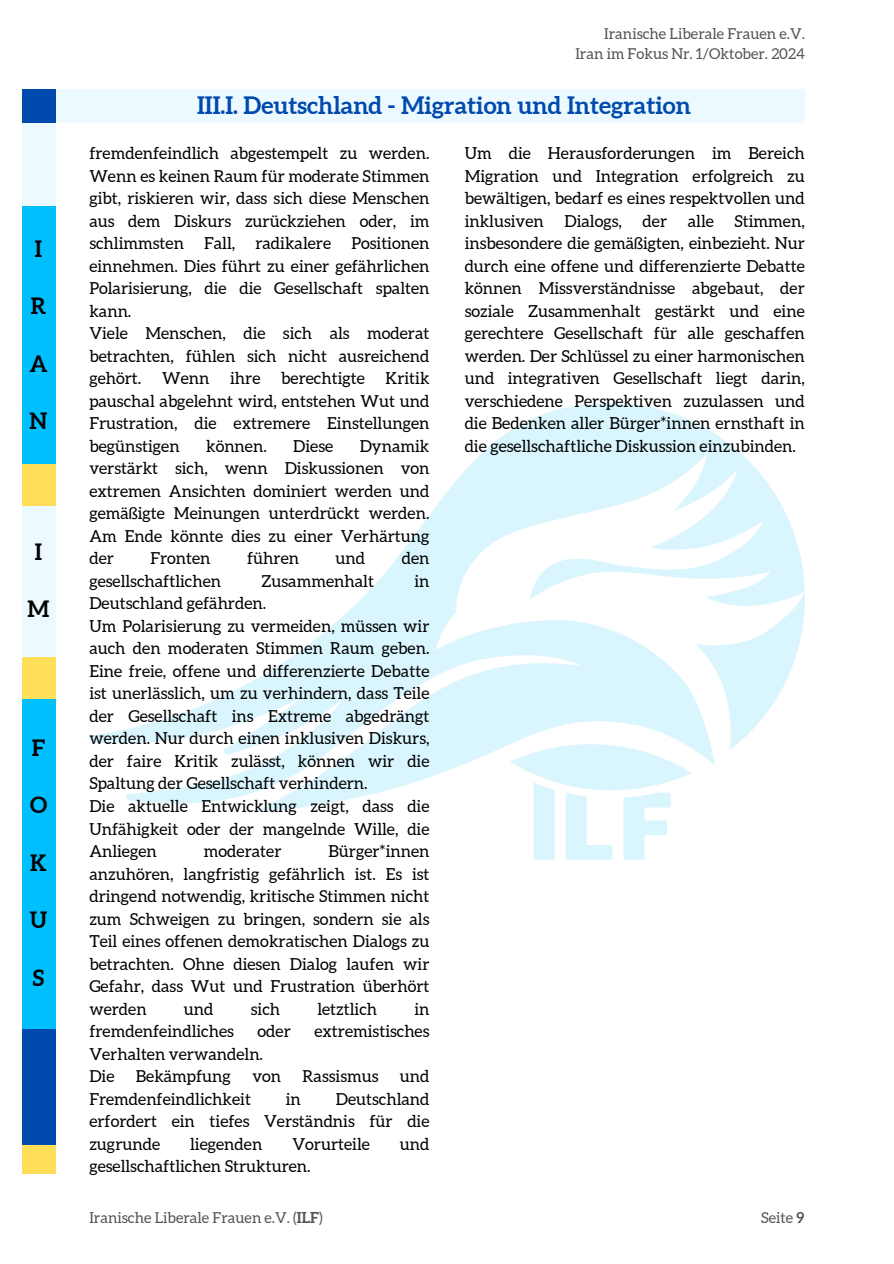
<style>
.page{position:relative;width:894px;height:1264px;background:#fff}
.page>*{position:absolute;margin:0;border:0;box-sizing:border-box;transform-origin:0 0}
.t1{font:700 24px "Aleo";color:#004aad}
.t2{font:700 22.5px "Aleo";color:#000}
.t3{font:16.5px/22.5px "Aleo";color:#000;text-align:justify}
.t4{font:15px "Aleo";color:#545454}
.s1{font-weight:700}
</style>
<div class="page">
<img style="left:89px;top:404px;width:715px;height:455px">
<div style="left:56px;top:89px;width:748px;height:34px;background:#ecfaff"></div>
<div style="left:22px;top:206px;width:33px;height:258px;background:#00bfff"></div>
<div style="left:22px;top:506px;width:33px;height:151px;background:#ecfaff"></div>
<div style="left:22px;top:698px;width:33px;height:331px;background:#00bfff"></div>
<div style="left:22px;top:123px;width:33px;height:83px;background:#ecfaff"></div>
<div style="left:22px;top:464px;width:34px;height:42px;background:#ffde59"></div>
<div style="left:22px;top:657px;width:33px;height:41px;background:#ffde59"></div>
<div style="left:22px;top:1029px;width:33px;height:116px;background:#004aad"></div>
<div style="left:22px;top:1145px;width:33px;height:29px;background:#ffde59"></div>
<div style="left:22px;top:89px;width:33px;height:34px;background:#004aad"></div>
<p class="t2" style="left:35px;top:236px;width:9px">I</p>
<p class="t2" style="left:31px;top:293px;width:17px">R</p>
<p class="t2" style="left:29px;top:350px;width:20px">A</p>
<p class="t2" style="left:30px;top:408px;width:19px">N</p>
<p class="t2" style="left:35px;top:539px;width:9px">I</p>
<p class="t2" style="left:28px;top:596px;width:23px">M</p>
<h1 class="t2" style="left:32px;top:735px;width:15px">F</h1>
<h1 class="t2" style="left:30px;top:792px;width:19px">O</h1>
<h1 class="t2" style="left:30px;top:849px;width:18px">K</h1>
<h1 class="t2" style="left:30px;top:907px;width:19px">U</h1>
<h1 class="t2" style="left:33px;top:964px;width:13px">S</h1>
<p class="t4" style="left:604px;top:25px;width:202px">Iranische Liberale Frauen e.V.</p>
<p class="t4" style="left:575px;top:46px;width:231px">Iran im Fokus Nr. 1/Oktober. 2024</p>
<p class="t1" style="left:197px;top:91px;width:495px">III.I. Deutschland - Migration und Integration</p>
<h1 class="t3" style="left:89px;top:142px;width:341px">fremdenfeindlich abgestempelt zu werden.<br>Wenn es keinen Raum für moderate Stimmen gibt, riskieren wir, dass sich diese Menschen aus dem Diskurs zurückziehen oder, im schlimmsten Fall, radikalere Positionen einnehmen. Dies führt zu einer gefährlichen Polarisierung, die die Gesellschaft spalten kann.</h1>
<h1 class="t3" style="left:89px;top:322px;width:341px">Viele Menschen, die sich als moderat betrachten, fühlen sich nicht ausreichend gehört.</h1>
<p class="t3" style="left:464px;top:142px;width:341px">Um die Herausforderungen im Bereich Migration und Integration erfolgreich zu bewältigen, bedarf es eines respektvollen und inklusiven Dialogs, der alle</p>
<p class="t3" style="left:464px;top:209px;width:341px;text-indent:270px">Stimmen, insbesondere die gemäßigten, einbezieht. Nur durch eine offene und differenzierte Debatte können Missverständnisse abgebaut, der soziale Zusammenhalt gestärkt und eine gerechtere Gesellschaft für alle geschaffen werden. Der Schlüssel zu einer harmonischen und integrativen Gesellschaft liegt darin, verschiedene Perspektiven zuzulassen und die Bedenken aller Bürger*innen ernsthaft in die gesellschaftliche Diskussion einzubinden.</p>
<h1 class="t3" style="left:89px;top:367px;width:341px;text-indent:296px">Kritik pauschal abgelehnt wird, entstehen Wut und Frustration, die extremere Einstellungen begünstigen</h1>
<h1 class="t3" style="left:162px;top:367px;width:49px">Wenn</h1>
<h1 class="t3" style="left:230px;top:367px;width:32px">ihre</h1>
<h1 class="t3" style="left:281px;top:367px;width:85px">berechtigte</h1>
<h1 class="t3" style="left:89px;top:434px;width:341px;text-indent:270px">Dynamik verstärkt sich, wenn Diskussionen von extremen Ansichten dominiert werden und gemäßigte Meinungen unterdrückt werden.<br>Am Ende könnte dies zu einer Verhärtung der</h1>
<h1 class="t3" style="left:206px;top:434px;width:62px">können.</h1>
<h1 class="t3" style="left:293px;top:434px;width:41px">Diese</h1>
<h1 class="t3" style="left:150px;top:547px;width:62px">Fronten</h1>
<h1 class="t3" style="left:247px;top:547px;width:53px">führen</h1>
<h1 class="t3" style="left:335px;top:547px;width:31px">und</h1>
<h1 class="t3" style="left:401px;top:547px;width:29px">den</h1>
<h1 class="t3" style="left:89px;top:569px;width:133px">gesellschaftlichen</h1>
<h1 class="t3" style="left:261px;top:569px;width:114px">Zusammenhalt</h1>
<h1 class="t3" style="left:414px;top:569px;width:17px">in</h1>
<h1 class="t3" style="left:89px;top:592px;width:178px">Deutschland gefährden.</h1>
<h2 class="t3" style="left:89px;top:614px;width:341px">Um Polarisierung zu vermeiden, müssen wir auch den moderaten Stimmen Raum geben.<br>Eine freie, offene und differenzierte Debatte ist unerlässlich, um zu verhindern, dass Teile der Gesellschaft ins Extreme abgedrängt werden. Nur durch einen inklusiven Diskurs, der faire Kritik zulässt, können wir die Spaltung der Gesellschaft verhindern.</h2>
<p class="t3" style="left:89px;top:794px;width:341px">Die aktuelle Entwicklung zeigt, dass die Unfähigkeit oder der mangelnde Wille, die Anliegen</p>
<p class="t3" style="left:89px;top:839px;width:341px;text-indent:239px">Bürger*innen anzuhören, langfristig gefährlich ist. Es ist dringend notwendig, kritische Stimmen nicht zum Schweigen zu bringen, sondern sie als Teil eines offenen demokratischen Dialogs zu betrachten. Ohne diesen Dialog laufen wir Gefahr, dass Wut und Frustration überhört werden</p>
<p class="t3" style="left:204px;top:839px;width:79px">moderater</p>
<p class="t3" style="left:184px;top:997px;width:31px">und</p>
<p class="t3" style="left:251px;top:997px;width:31px">sich</p>
<p class="t3" style="left:317px;top:997px;width:61px">letztlich</p>
<p class="t3" style="left:414px;top:997px;width:17px">in</p>
<p class="t3" style="left:89px;top:1019px;width:146px">fremdenfeindliches</p>
<p class="t3" style="left:257px;top:1019px;width:35px">oder</p>
<p class="t3" style="left:314px;top:1019px;width:117px">extremistisches</p>
<p class="t3" style="left:89px;top:1042px;width:175px">Verhalten verwandeln.</p>
<p class="t3" style="left:89px;top:1064px;width:27px">Die</p>
<p class="t3" style="left:136px;top:1064px;width:97px">Bekämpfung</p>
<p class="t3" style="left:252px;top:1064px;width:30px">von</p>
<p class="t3" style="left:302px;top:1064px;width:77px">Rassismus</p>
<p class="t3" style="left:400px;top:1064px;width:31px">und</p>
<p class="t3" style="left:89px;top:1087px;width:163px">Fremdenfeindlichkeit</p>
<p class="t3" style="left:286px;top:1087px;width:17px">in</p>
<p class="t3" style="left:89px;top:1087px;width:341px;text-indent:246px">Deutschland erfordert ein tiefes Verständnis für die zugrunde</p>
<p class="t3" style="left:190px;top:1132px;width:74px">liegenden</p>
<p class="t3" style="left:292px;top:1132px;width:79px">Vorurteile</p>
<p class="t3" style="left:400px;top:1132px;width:31px">und</p>
<p class="t3" style="left:89px;top:1154px;width:223px">gesellschaftlichen Strukturen.</p>
<p class="t4" style="left:89px;top:1209px;width:235px">Iranische Liberale Frauen e.V. (<span class="s1">ILF</span>)</p>
<p class="t4" style="left:760px;top:1209px;width:45px">Seite <span class="s1">9</span></p>
</div>
